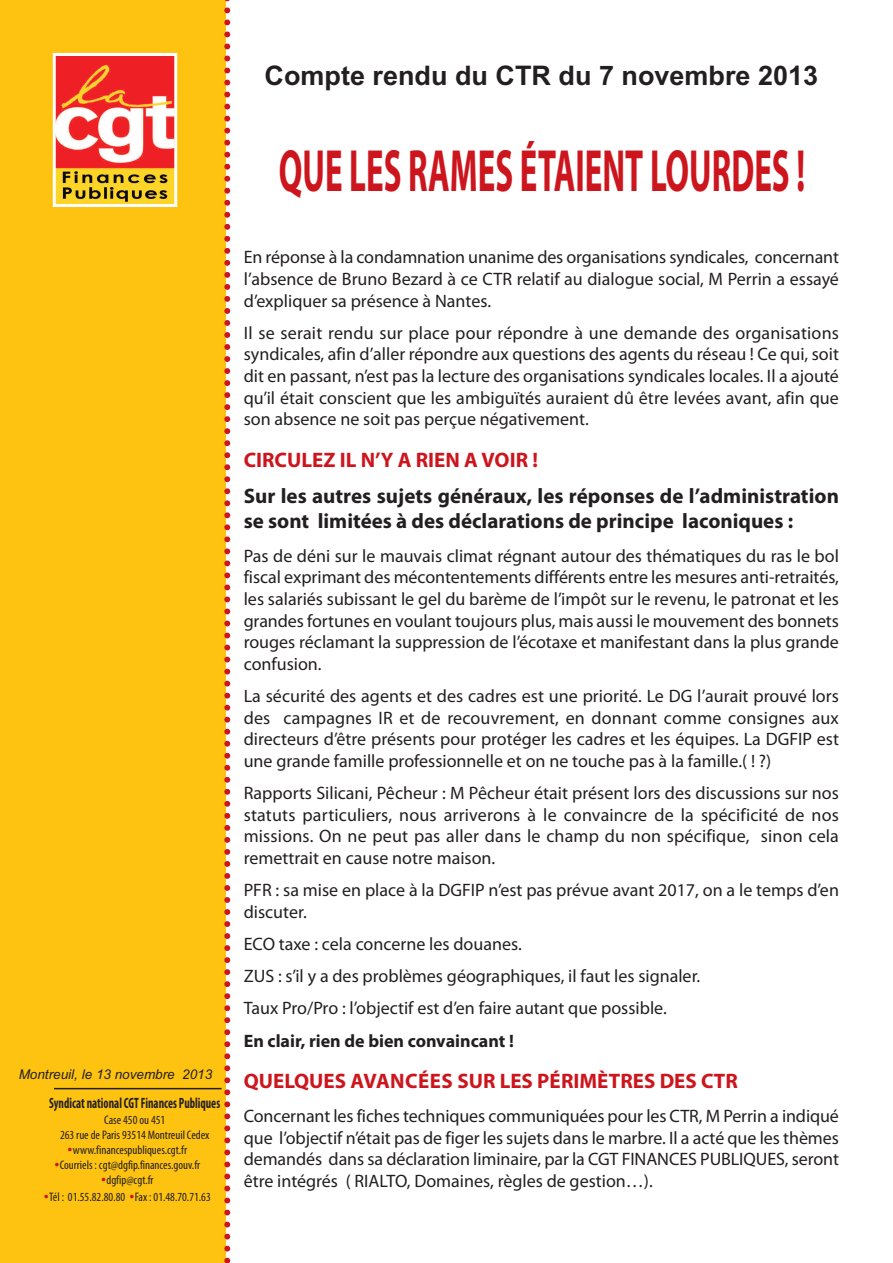
<style>
.page{position:relative;width:893px;height:1263px;background:#fff}
.page>*{position:absolute;margin:0;border:0;box-sizing:border-box;transform-origin:0 0}
.t1{font:700 60px "Myriad Pro";color:#cd151d;scale:.55 1}
.t2{font:700 27px "Arial";color:#231f20}
.t3{font:700 21px/25.2px "Myriad Pro";color:#231f20}
.t4{font:700 21px "Myriad Pro";color:#cd151d}
.t5{font:18px/21.6px "Myriad Pro";color:#231f20;text-align:justify}
.t6{font:700 18px "Myriad Pro";color:#231f20}
.t7{font:700 condensed 15px "Myriad Pro";color:#231f20;scale:.8 1}
.t8{font:italic 13.5px "Arial";color:#231f20}
.t9{font:condensed 12.3px "Myriad Pro";color:#231f20}
</style>
<div class="page">
<div style="left:0;top:0;width:225px;height:1263px;background:#fec210"></div>
<img style="left:57px;top:57px;width:116px;height:146px">
<div style="left:53px;top:53px;width:124px;height:154px;border:3px solid #fff"></div>
<hr style="left:54px;top:1088px;width:168px;height:1px;background:#231f20">
<svg style="left:224px;top:0;width:6px;height:1263px"></svg>
<p class="t8" style="left:19px;top:1066px;width:195px">Montreuil, le 13 novembre 2013</p>
<p class="t7" style="left:49px;top:1098px;width:215px">Syndicat national CGT Finances Publiques</p>
<p class="t9" style="left:104px;top:1115px;width:63px">Case 450 ou 451</p>
<p class="t9" style="left:60px;top:1130px;width:151px">263 rue de Paris 93514 Montreuil Cedex</p>
<p class="t9" style="left:73px;top:1145px;width:116px">www.financespubliques.cgt.fr</p>
<p class="t9" style="left:60px;top:1160px;width:142px">Courriels : cgt@dgfip.finances.gouv.fr</p>
<p class="t9" style="left:106px;top:1176px;width:49px">dgfip@cgt.fr</p>
<p class="t9" style="left:49px;top:1192px;width:163px">Tél : 01.55.82.80.80 Fax : 01.48.70.71.63</p>
<h2 class="t2" style="left:265px;top:60px;width:555px">Compte rendu du CTR du 7 novembre 2013</h2>
<h1 class="t1" style="left:279px;top:149px;width:959px">QUE LES RAMES ÉTAIENT LOURDES !</h1>
<p class="t5" style="left:244px;top:248px;width:597px">En réponse à la condamnation unanime des organisations syndicales, concernant l’absence de Bruno Bezard à ce CTR relatif au dialogue social, M Perrin a essayé d’expliquer sa présence à Nantes.</p>
<p class="t5" style="left:244px;top:323px;width:597px">Il se serait rendu sur place pour répondre à une demande des organisations syndicales, afin d’aller répondre aux questions des agents du réseau ! Ce qui, soit dit en passant, n’est pas la lecture des organisations syndicales locales. Il a ajouté qu’il était conscient que les ambiguïtés auraient dû être levées avant, afin que son absence ne soit pas perçue négativement.</p>
<p class="t4" style="left:244px;top:452px;width:296px">CIRCULEZ IL N’Y A RIEN A VOIR !</p>
<p class="t3" style="left:244px;top:485px;width:597px">Sur les autres sujets généraux, les réponses de l’administration se sont limitées à des déclarations de principe laconiques :</p>
<p class="t5" style="left:244px;top:546px;width:597px">Pas de déni sur le mauvais climat régnant autour des thématiques du ras le bol fiscal exprimant des mécontentements différents entre les mesures anti-retraités, les salariés subissant le gel du barème de l’impôt sur le revenu, le patronat et les grandes fortunes en voulant toujours plus, mais aussi le mouvement des bonnets rouges réclamant la suppression de l’écotaxe et manifestant dans la plus grande confusion.</p>
<p class="t5" style="left:244px;top:686px;width:597px">La sécurité des agents et des cadres est une priorité. Le DG l’aurait prouvé lors des campagnes IR et de recouvrement, en donnant comme consignes aux directeurs d’être présents pour protéger les cadres et les équipes. La DGFIP est une grande famille professionnelle et on ne touche pas à la famille.( ! ?)</p>
<p class="t5" style="left:244px;top:783px;width:597px">Rapports Silicani, Pêcheur : M Pêcheur était présent lors des discussions sur nos statuts particuliers, nous arriverons à le convaincre de la spécificité de nos missions. On ne peut pas aller dans le champ du non spécifique, sinon cela remettrait en cause notre maison.</p>
<p class="t5" style="left:244px;top:881px;width:597px">PFR : sa mise en place à la DGFIP n’est pas prévue avant 2017, on a le temps d’en discuter.</p>
<p class="t5" style="left:244px;top:929px;width:458px;line-height:32.2px;text-align:left">ECO taxe : cela concerne les douanes.<br>ZUS : s’il y a des problèmes géographiques, il faut les signaler.<br>Taux Pro/Pro : l’objectif est d’en faire autant que possible.</p>
<p class="t6" style="left:244px;top:1034px;width:272px">En clair, rien de bien convaincant !</p>
<p class="t4" style="left:244px;top:1073px;width:496px">QUELQUES AVANCÉES SUR LES PÉRIMÈTRES DES CTR</p>
<p class="t5" style="left:244px;top:1106px;width:597px">Concernant les fiches techniques communiquées pour les CTR, M Perrin a indiqué que l’objectif n’était pas de figer les sujets dans le marbre. Il a acté que les thèmes demandés dans sa déclaration liminaire, par la CGT FINANCES PUBLIQUES, seront être intégrés ( RIALTO, Domaines, règles de gestion…).</p>
</div>
